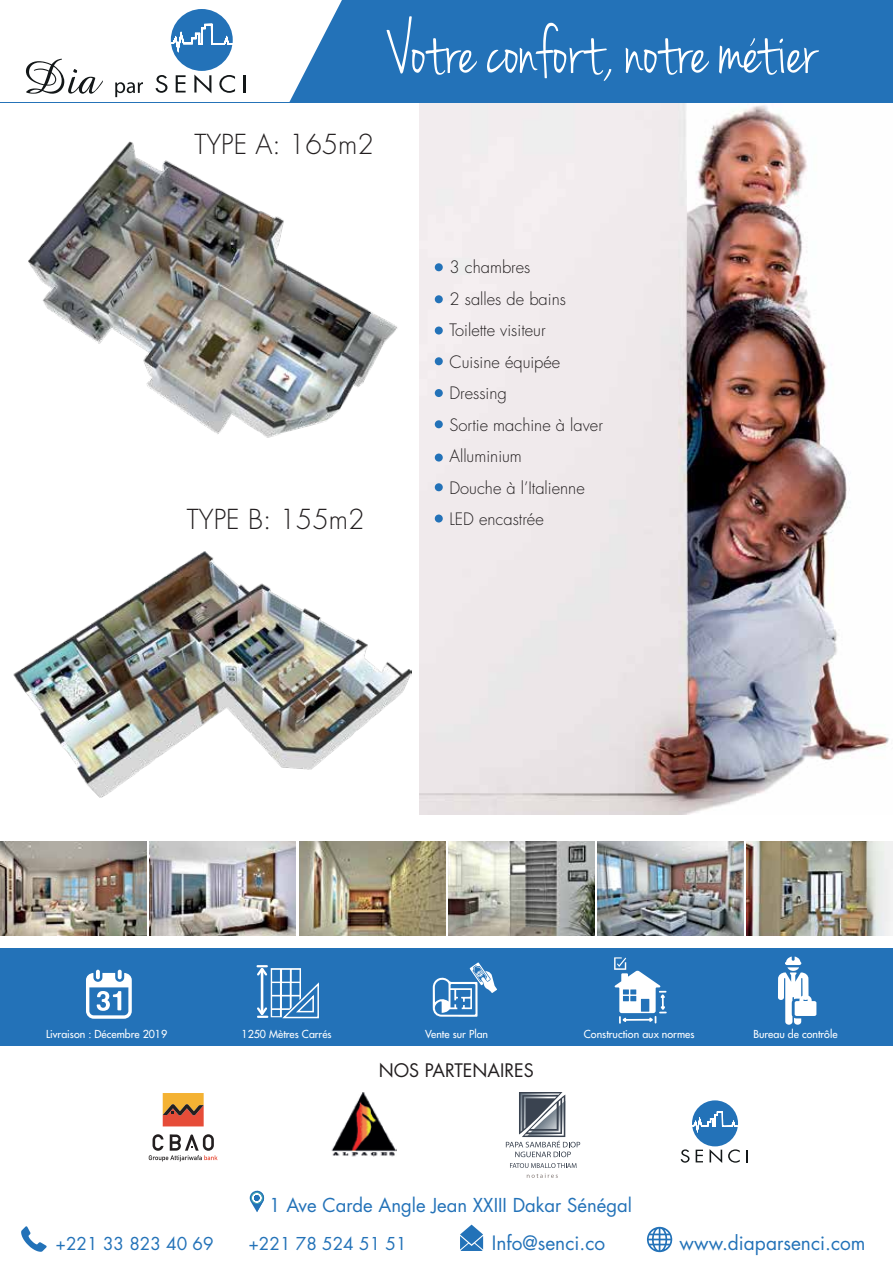
<style>
.page{position:relative;width:893px;height:1263px;background:#fff}
.page>*{position:absolute;margin:0;border:0;box-sizing:border-box;transform-origin:0 0}
.t1{font:78px "Jenna Sue";color:#fff;scale:.88 1}
.t2{font:300 26.85px "Futura Std";color:#231f20}
.t3{font:19.35px "Futura Std";color:#2372b8}
.t4{font:18.6px "Futura Std";color:#2372b8}
.t5{font:18.15px "Futura Std";color:#231f20}
.t6{font:17.25px "Futura Std";color:#2372b8}
.t7{font:300 16.65px/31.5px "Futura Std";color:#231f20}
.t8{font:500 10.8px "Futura Std";color:#fff}
</style>
<div class="page">
<div style="left:0;top:948px;width:893px;height:98px;background:#2372b8"></div>
<img style="left:419px;top:102px;width:474px;height:712px">
<img style="left:28px;top:141px;width:370px;height:297px">
<img style="left:13px;top:552px;width:398px;height:246px">
<div style="left:0;top:0;width:893px;height:102px;background:#2372b8"></div>
<svg style="left:0;top:0;width:342px;height:102px;background:#d6e2ed"></svg>
<div style="left:692px;top:1100px;width:46px;height:46px;background:#2372b8;border-radius:50%"></div>
<svg style="left:692px;top:1111px;width:46px;height:24px"></svg>
<svg style="left:681px;top:1149px;width:8px;height:14px"></svg>
<svg style="left:696px;top:1150px;width:7px;height:12px"></svg>
<svg style="left:709px;top:1149px;width:13px;height:14px"></svg>
<svg style="left:728px;top:1149px;width:12px;height:14px"></svg>
<svg style="left:746px;top:1150px;width:2px;height:12px"></svg>
<svg style="left:750px;top:38px;width:5px;height:8px"></svg>
<div style="left:435px;top:263px;width:8px;height:8px;background:#2372b8;border-radius:50%"></div>
<div style="left:435px;top:295px;width:8px;height:8px;background:#2372b8;border-radius:50%"></div>
<div style="left:435px;top:327px;width:8px;height:8px;background:#2372b8;border-radius:50%"></div>
<div style="left:435px;top:357px;width:8px;height:8px;background:#2372b8;border-radius:50%"></div>
<div style="left:435px;top:389px;width:8px;height:8px;background:#2372b8;border-radius:50%"></div>
<div style="left:435px;top:420px;width:8px;height:8px;background:#2372b8;border-radius:50%"></div>
<div style="left:435px;top:453px;width:8px;height:9px;background:#2372b8;border-radius:50%"></div>
<div style="left:435px;top:483px;width:8px;height:8px;background:#2372b8;border-radius:50%"></div>
<div style="left:435px;top:514px;width:8px;height:8px;background:#2372b8;border-radius:50%"></div>
<svg style="left:86px;top:970px;width:46px;height:49px"></svg>
<svg style="left:433px;top:962px;width:64px;height:55px"></svg>
<svg style="left:614px;top:957px;width:53px;height:67px"></svg>
<svg style="left:778px;top:956px;width:38px;height:69px"></svg>
<svg style="left:256px;top:965px;width:63px;height:54px"></svg>
<svg style="left:163px;top:1093px;width:41px;height:33px"></svg>
<svg style="left:149px;top:1134px;width:69px;height:27px"></svg>
<img style="left:331px;top:1093px;width:65px;height:64px">
<svg style="left:506px;top:1092px;width:74px;height:65px"></svg>
<svg style="left:510px;top:1163px;width:67px;height:15px"></svg>
<img style="left:0;top:842px;width:146px;height:93px">
<img style="left:448px;top:842px;width:146px;height:93px">
<img style="left:747px;top:842px;width:146px;height:93px">
<img style="left:598px;top:842px;width:146px;height:93px">
<img style="left:299px;top:842px;width:146px;height:93px">
<img style="left:149px;top:842px;width:146px;height:93px">
<svg style="left:250px;top:1191px;width:14px;height:21px"></svg>
<svg style="left:460px;top:1224px;width:23px;height:27px"></svg>
<svg style="left:21px;top:1226px;width:26px;height:26px"></svg>
<svg style="left:647px;top:1227px;width:25px;height:25px"></svg>
<h1 class="t1" style="left:390px;top:5px;width:486px">Votre confort, notre metier</h1>
<h2 class="t2" style="left:194px;top:128px;width:181px">TYPE A: 165m2</h2>
<h2 class="t2" style="left:187px;top:503px;width:179px">TYPE B: 155m2</h2>
<p class="t7" style="left:449px;top:252px;width:155px">3 chambres<br>2 salles de bains<br>Toilette visiteur<br>Cuisine équipée<br>Dressing<br>Sortie machine à laver<br>Alluminium<br>Douche à l’Italienne<br>LED encastrée</p>
<p class="t8" style="left:46px;top:1027px;width:123px">Livraison : Décembre 2019</p>
<p class="t8" style="left:242px;top:1027px;width:92px">1250 Mètres Carrés</p>
<p class="t8" style="left:425px;top:1027px;width:64px">Vente sur Plan</p>
<p class="t8" style="left:584px;top:1027px;width:112px">Construction aux normes</p>
<p class="t8" style="left:753px;top:1027px;width:86px">Bureau de contrôle</p>
<p class="t5" style="left:379px;top:1059px;width:156px">NOS PARTENAIRES</p>
<p class="t4" style="left:269px;top:1193px;width:364px">1 Ave Carde Angle Jean XXIII Dakar Sénégal</p>
<p class="t6" style="left:56px;top:1232px;width:160px">+221 33 823 40 69</p>
<p class="t6" style="left:248px;top:1232px;width:160px">+221 78 524 51 51</p>
<p class="t3" style="left:492px;top:1231px;width:115px">Info@senci.co</p>
<p class="t3" style="left:680px;top:1231px;width:187px">www.diaparsenci.com</p>
</div>
